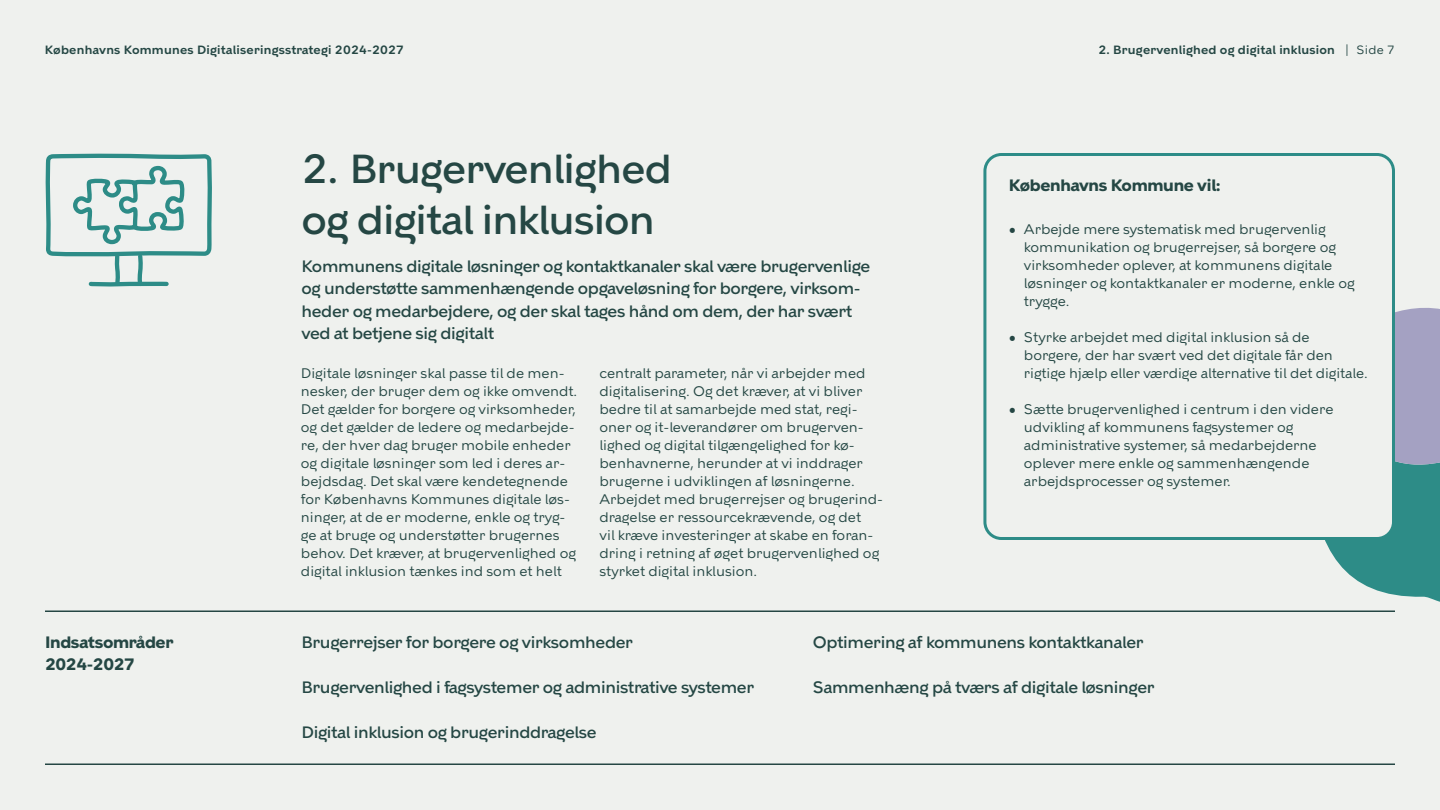
<style>
.page{position:relative;width:1440px;height:810px;background:#eff1ee}
.page>*{position:absolute;margin:0;border:0;box-sizing:border-box;transform-origin:0 0}
.t1{font:500 40.5px/51px "KBH";letter-spacing:-.02em;color:#254744}
.t2{font:500 16.5px/22.5px "KBH";letter-spacing:-.02em;color:#254744}
.t3{font:700 16.5px/22.5px "KBH";letter-spacing:-.02em;color:#254744}
.t4{font:13.88px/18px "KBH";color:#254744}
.t5{font:600 12px "KBH";letter-spacing:.02em;color:#254744}
.s1{font-weight:400}
</style>
<div class="page">
<svg style="left:1294px;top:308px;width:146px;height:303px"></svg>
<hr style="left:45px;top:611px;width:1350px;height:1px;background:#254744">
<hr style="left:45px;top:764px;width:1350px;height:1px;background:#254744">
<div style="left:985px;top:155px;width:408px;height:383px;background:#eff1ee;border-radius:16px"></div>
<div style="left:983px;top:153px;width:412px;height:387px;border:3px solid #2d8c87;border-radius:16px"></div>
<svg style="left:45px;top:153px;width:167px;height:104px"></svg>
<svg style="left:74px;top:164px;width:115px;height:600px"></svg>
<p class="t5" style="left:45px;top:45px;width:361px">Københavns Kommunes Digitaliseringsstrategi 2024-2027</p>
<p class="t5" style="left:1098px;top:45px;width:298px">2. Brugervenlighed og digital inklusion <span class="s1">| Side 7</span></p>
<h1 class="t1" style="left:301px;top:147px;width:372px">2. Brugervenlighed og digital inklusion</h1>
<p class="t2" style="left:301px;top:256px;width:570px">Kommunens digitale løsninger og kontaktkanaler skal være brugervenlige og understøtte sammenhængende opgaveløsning for borgere, virksom&shy;heder og medarbejdere, og der skal tages hånd om dem, der har svært ved at betjene sig digitalt</p>
<p class="t4" style="left:301px;top:364px;width:278px">Digitale løsninger skal passe til de men&shy;nesker, der bruger dem og ikke omvendt.<br>Det gælder for borgere og virksomheder, og det gælder de ledere og medarbejde&shy;re, der hver dag bruger mobile enheder og digitale løsninger som led i deres ar&shy;bejdsdag. Det skal være kendetegnende for Københavns Kommunes digitale løs&shy;ninger, at de er moderne, enkle og tryg&shy;ge at bruge og understøtter brugernes behov. Det kræver, at brugervenlighed og digital inklusion tænkes ind som et helt</p>
<p class="t4" style="left:600px;top:364px;width:285px">centralt parameter, når vi arbejder med digitalisering. Og det kræver, at vi bliver bedre til at samarbejde med stat, regi&shy;oner og it-leverandører om brugerven&shy;lighed og digital tilgængelighed for kø&shy;benhavnerne, herunder at vi inddrager brugerne i udviklingen af løsningerne.<br>Arbejdet med brugerrejser og brugerind&shy;dragelse er ressourcekrævende, og det<br>vil kræve investeringer at skabe en foran&shy;dring i retning af øget brugervenlighed og styrket digital inklusion.</p>
<p class="t3" style="left:1009px;top:175px;width:213px">Københavns Kommune vil:</p>
<p class="t4" style="left:1024px;top:220px;width:332px;text-indent:-15px">• Arbejde mere systematisk med brugervenlig kommunikation og brugerrejser, så borgere og virksomheder oplever, at kommunens digitale løsninger og kontaktkanaler er moderne, enkle og trygge.</p>
<p class="t4" style="left:1024px;top:328px;width:345px;text-indent:-15px">• Styrke arbejdet med digital inklusion så de borgere, der har svært ved det digitale får den rigtige hjælp eller værdige alternative til det digitale.</p>
<p class="t4" style="left:1024px;top:400px;width:311px;text-indent:-15px">• Sætte brugervenlighed i centrum i den videre udvikling af kommunens fagsystemer og administrative systemer, så medarbejderne oplever mere enkle og sammenhængende arbejdsprocesser og systemer.</p>
<p class="t3" style="left:45px;top:632px;width:130px">Indsatsområder<br>2024-2027</p>
<p class="t2" style="left:813px;top:632px;width:332px">Optimering af kommunens kontaktkanaler</p>
<p class="t2" style="left:813px;top:677px;width:343px">Sammenhæng på tværs af digitale løsninger</p>
<p class="t2" style="left:301px;top:632px;width:333px">Brugerrejser for borgere og virksomheder</p>
<p class="t2" style="left:301px;top:677px;width:454px">Brugervenlighed i fagsystemer og administrative systemer</p>
<p class="t2" style="left:301px;top:722px;width:297px">Digital inklusion og brugerinddragelse</p>
</div>
